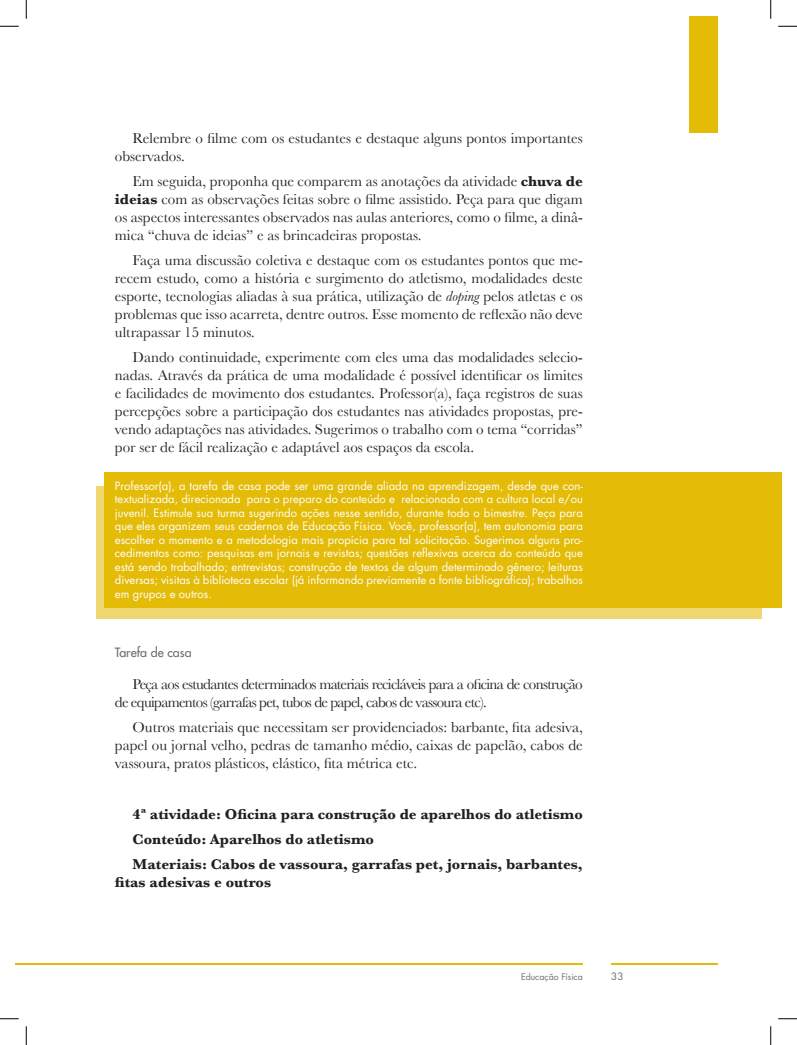
<style>
.page{position:relative;width:797px;height:1045px;background:#fff}
.page>*{position:absolute;margin:0;border:0;box-sizing:border-box;transform-origin:0 0}
.t1{font:15px/18px "Baskerville";color:#231f20;text-align:justify}
.t2{font:700 15px/25.1px "Baskerville";color:#231f20}
.t3{font:15px/18px "Baskerville";letter-spacing:-.045em;color:#231f20}
.t4{font:500 12.5px "Futura Std";color:#6c6d70}
.t5{font:11.25px/13.5px "Futura Std";color:#fff;text-align:justify}
.t6{font:10px "Futura Std";color:#6c6d70}
.t7{font:8.75px "Futura Std";color:#6c6d70}
.s1{font-weight:700}
.s2{font-style:italic}
</style>
<div class="page">
<svg style="left:16px;top:963px;width:10px;height:2px"></svg>
<hr style="left:26px;top:963px;width:557px;height:2px;background:#e4bb06">
<hr style="left:611px;top:963px;width:106px;height:2px;background:#e4bb06">
<div style="left:689px;top:16px;width:28px;height:117px;background:#e4bb06"></div>
<div style="left:96px;top:486px;width:665px;height:133px;background:#eed670"></div>
<div style="left:104px;top:473px;width:677px;height:135px;background:#e4bb06"></div>
<svg style="left:0;top:25px;width:19px;height:2px"></svg>
<svg style="left:778px;top:25px;width:19px;height:2px"></svg>
<svg style="left:0;top:1018px;width:19px;height:1px"></svg>
<svg style="left:778px;top:1018px;width:19px;height:1px"></svg>
<svg style="left:25px;top:0;width:2px;height:19px"></svg>
<svg style="left:25px;top:1026px;width:2px;height:19px"></svg>
<svg style="left:770px;top:0;width:1px;height:19px"></svg>
<svg style="left:770px;top:1026px;width:1px;height:19px"></svg>
<p class="t1" style="left:115px;top:129px;width:469px;text-indent:18px">Relembre o filme com os estudantes e destaque alguns pontos importantes observados.</p>
<p class="t1" style="left:115px;top:172px;width:469px;text-indent:18px">Em seguida, proponha que comparem as anotações da atividade <span class="s1">chuva de ideias</span> com as observações feitas sobre o filme assistido. Peça para que digam os aspectos interessantes observados nas aulas anteriores, como o filme, a dinâ&shy;mica “chuva de ideias” e as brincadeiras propostas.</p>
<p class="t1" style="left:115px;top:251px;width:469px;text-indent:18px">Faça uma discussão coletiva e destaque com os estudantes pontos que me&shy;recem estudo, como a história e surgimento do atletismo, modalidades deste esporte, tecnologias aliadas à sua prática, utilização de <span class="s2">doping</span> pelos atletas e os problemas que isso acarreta, dentre outros. Esse momento de reflexão não deve ultrapassar 15 minutos.</p>
<p class="t1" style="left:115px;top:348px;width:469px;text-indent:18px">Dando continuidade, experimente com eles uma das modalidades selecio&shy;nadas. Através da prática de uma modalidade é possível identificar os limites e facilidades de movimento dos estudantes. Professor(a), faça registros de suas percepções sobre a participação dos estudantes nas atividades propostas, pre&shy;vendo adaptações nas atividades. Sugerimos o trabalho com o tema “corridas” por ser de fácil realização e adaptável aos espaços da escola.</p>
<p class="t5" style="left:115px;top:479px;width:469px">Professor(a), a tarefa de casa pode ser uma grande aliada na aprendizagem, desde que con&shy;textualizada, direcionada para o preparo do conteúdo e relacionada com a cultura local e/ou juvenil. Estimule sua turma sugerindo ações nesse sentido, durante todo o bimestre. Peça para que eles organizem seus cadernos de Educação Física. Você, professor(a), tem autonomia para escolher o momento e a metodologia mais propícia para tal solicitação. Sugerimos alguns pro&shy;cedimentos como: pesquisas em jornais e revistas; questões reflexivas acerca do conteúdo que está sendo trabalhado; entrevistas; construção de textos de algum determinado gênero; leituras diversas; visitas à biblioteca escolar (já informando previamente a fonte bibliográfica); trabalhos em grupos e outros.</p>
<p class="t4" style="left:115px;top:644px;width:78px">Tarefa de casa</p>
<p class="t3" style="left:115px;top:675px;width:469px;text-indent:18px">Peça aos estudantes determinados materiais recicláveis para a oficina de construção de equipamentos (garrafas pet, tubos de papel, cabos de vassoura etc).</p>
<p class="t1" style="left:115px;top:718px;width:469px;text-indent:18px">Outros materiais que necessitam ser providenciados: barbante, fita adesiva, papel ou jornal velho, pedras de tamanho médio, caixas de papelão, cabos de vassoura, pratos plásticos, elástico, fita métrica etc.</p>
<p class="t2" style="left:133px;top:801px;width:451px">4ª atividade: Oficina para construção de aparelhos do atletismo<br>Conteúdo: Aparelhos do atletismo<br>Materiais: Cabos de vassoura, garrafas pet, jornais, barbantes,</p>
<p class="t2" style="left:115px;top:869px;width:158px">fitas adesivas e outros</p>
<p class="t7" style="left:521px;top:971px;width:63px">Educação Física</p>
<p class="t6" style="left:611px;top:970px;width:14px">33</p>
</div>
